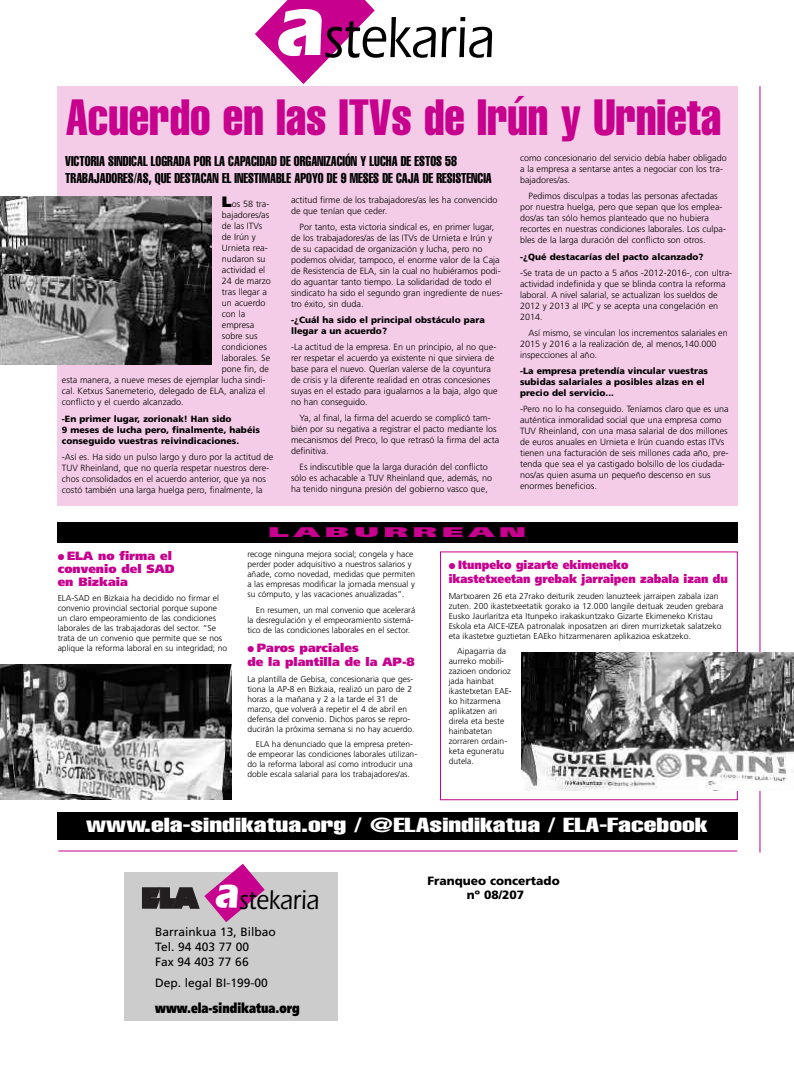
<style>
.page{position:relative;width:794px;height:1078px;background:#fff}
.page>*{position:absolute;margin:0;border:0;box-sizing:border-box;transform-origin:0 0}
.t1{font:500 60px "Itc Eras";color:#000;scale:.85 1}
.t2{font:extra-condensed 50px "Helvetica";color:#c7008d;scale:.96 1}
.t3{font:500 28px "Itc Eras";color:#000;scale:.85 1}
.t4{font:extra-condensed 20px "Helvetica";color:#fff;scale:1.5 1}
.t5{font:extra-condensed 14px/17px "Helvetica";color:#000;scale:.9 1}
.t6{font:900 14px "Frutiger";color:#000;scale:.77 1}
.t7{font:900 14px "Frutiger";letter-spacing:.15em;color:#c7008d;scale:2.25 1}
.t8{font:900 12px/13px "Frutiger";color:#c7008d}
.t9{font:900 12px/14px "Frutiger";color:#c7008d;scale:.9 1}
.t10{font:12px/15px "Frutiger";color:#000}
.t11{font:900 12px "Frutiger";color:#000}
.t12{font:300 9px/11px "Frutiger";color:#000}
.t13{font:900 9px/11px "Frutiger";color:#000}
.t14{font:300 8.5px/10px "Frutiger";color:#000}
.s1{font-weight:700;font-size:90px;color:#fff}
.s2{font-weight:900;font-size:15px}
</style>
<div class="page">
<div style="left:57px;top:86px;width:680px;height:419px;background:#f4cce8"></div>
<div style="left:124px;top:872px;width:213px;height:148px;background:#ccc"></div>
<hr style="left:760px;top:86px;width:1px;height:766px;background:#c7008d">
<hr style="left:58px;top:850px;width:679px;height:1px;background:#c7008d">
<svg style="left:255px;top:0;width:120px;height:84px"></svg>
<div style="left:57px;top:812px;width:680px;height:27px;background:#000"></div>
<img style="left:0;top:196px;width:212px;height:169px">
<img style="left:0;top:664px;width:232px;height:135px">
<div style="left:57px;top:522px;width:680px;height:20px;background:#000"></div>
<img style="left:522px;top:652px;width:272px;height:138px">
<svg style="left:142px;top:863px;width:123px;height:58px"></svg>
<h1 class="t1" style="left:275px;top:17px;width:259px"><span class="s1">a</span>stekaria</h1>
<h2 class="t2" style="left:66px;top:100px;width:684px">Acuerdo en las ITVs de Irún y Urnieta</h2>
<h3 class="t5" style="left:65px;top:153px;width:475px">VICTORIA SINDICAL LOGRADA POR LA CAPACIDAD DE ORGANIZACIÓN Y LUCHA DE ESTOS 58<br>TRABAJADORES/AS, QUE DESTACAN EL INESTIMABLE APOYO DE 9 MESES DE CAJA DE RESISTENCIA</h3>
<p class="t12" style="left:520px;top:153px;width:208px">como concesionario del servicio debía haber obligado a la empresa a sentarse antes a negociar con los tra&shy;bajadores/as.</p>
<p class="t12" style="left:520px;top:191px;width:207px;text-indent:9px">Pedimos disculpas a todas las personas afectadas por nuestra huelga, pero que sepan que los emplea&shy;dos/as tan sólo hemos planteado que no hubiera recortes en nuestras condiciones laborales. Los culpa&shy;bles de la larga duración del conflicto son otros.</p>
<p class="t13" style="left:520px;top:251px;width:185px">-¿Qué destacarías del pacto alcanzado?</p>
<p class="t12" style="left:520px;top:268px;width:213px">-Se trata de un pacto a 5 años -2012-2016-, con ultra&shy;actividad indefinida y que se blinda contra la reforma laboral. A nivel salarial, se actualizan los sueldos de 2012 y 2013 al IPC y se acepta una congelación en 2014.</p>
<p class="t12" style="left:520px;top:328px;width:209px;text-indent:9px">Así mismo, se vinculan los incrementos salariales en<br>2015 y 2016 a la realización de, al menos,140.000 inspecciones al año.</p>
<p class="t13" style="left:520px;top:366px;width:189px">-La empresa pretendía vincular vuestras subidas salariales a posibles alzas en el precio del servicio...</p>
<p class="t12" style="left:520px;top:404px;width:210px">-Pero no lo ha conseguido. Teníamos claro que es una auténtica inmoralidad social que una empresa como TUV Rheinland, con una masa salarial de dos millones de euros anuales en Urnieta e Irún cuando estas ITVs tienen una facturación de seis millones cada año, pre&shy;tenda que sea el ya castigado bolsillo de los ciudada&shy;nos/as quien asuma un pequeño descenso en sus enormes beneficios.</p>
<p class="t12" style="left:291px;top:195px;width:208px">actitud firme de los trabajadores/as les ha convencido de que tenían que ceder.</p>
<p class="t12" style="left:291px;top:222px;width:213px;text-indent:9px">Por tanto, esta victoria sindical es, en primer lugar, de los trabajadores/as de las ITVs de Urnieta e Irún y de su capacidad de organización y lucha, pero no podemos olvidar, tampoco, el enorme valor de la Caja de Resistencia de ELA, sin la cual no hubiéramos podi&shy;do aguantar tanto tiempo. La solidaridad de todo el sindicato ha sido el segundo gran ingrediente de nues&shy;tro éxito, sin duda.</p>
<p class="t13" style="left:291px;top:315px;width:195px">-¿Cuál ha sido el principal obstáculo para llegar a un acuerdo?</p>
<p class="t12" style="left:291px;top:342px;width:208px">-La actitud de la empresa. En un principio, al no que&shy;rer respetar el acuerdo ya existente ni que sirviera de base para el nuevo. Querían valerse de la coyuntura de crisis y la diferente realidad en otras concesiones suyas en el estado para igualarnos a la baja, algo que no han conseguido.</p>
<p class="t12" style="left:291px;top:413px;width:210px;text-indent:9px">Ya, al final, la firma del acuerdo se complicó tam&shy;bién por su negativa a registrar el pacto mediante los mecanismos del Preco, lo que retrasó la firma del acta definitiva.</p>
<p class="t12" style="left:291px;top:462px;width:203px;text-align:center">Es indiscutible que la larga duración del conflicto sólo es achacable a TUV Rheinland que, además, no ha tenido ninguna presión del gobierno vasco que,</p>
<p class="t12" style="left:222px;top:199px;width:49px"><span class="s2">L</span>os 58 tra-</p>
<p class="t12" style="left:222px;top:210px;width:49px">bajadores/as</p>
<p class="t12" style="left:222px;top:221px;width:42px">de las ITVs</p>
<p class="t12" style="left:222px;top:232px;width:35px">de Irún y</p>
<p class="t12" style="left:222px;top:243px;width:47px">Urnieta rea-</p>
<p class="t12" style="left:222px;top:254px;width:45px">nudaron su</p>
<p class="t12" style="left:222px;top:265px;width:45px">actividad el</p>
<p class="t12" style="left:222px;top:276px;width:50px">24 de marzo</p>
<p class="t12" style="left:222px;top:287px;width:46px">tras llegar a</p>
<p class="t12" style="left:222px;top:298px;width:45px">un acuerdo</p>
<p class="t12" style="left:222px;top:309px;width:25px">con la</p>
<p class="t12" style="left:222px;top:320px;width:34px">empresa</p>
<p class="t12" style="left:222px;top:331px;width:37px">sobre sus</p>
<p class="t12" style="left:222px;top:342px;width:47px">condiciones</p>
<p class="t12" style="left:222px;top:353px;width:50px">laborales. Se</p>
<p class="t12" style="left:222px;top:364px;width:49px">pone fin, de</p>
<p class="t12" style="left:62px;top:375px;width:205px">esta manera, a nueve meses de ejemplar lucha sindi-</p>
<p class="t12" style="left:62px;top:386px;width:205px">cal. Ketxus Sanemeterio, delegado de ELA, analiza el</p>
<p class="t12" style="left:62px;top:397px;width:123px">conflicto y el cuerdo alcanzado.</p>
<p class="t13" style="left:62px;top:413px;width:200px">-En primer lugar, zorionak! Han sido<br>9 meses de lucha pero, finalmente, habéis conseguido vuestras reivindicaciones.</p>
<p class="t12" style="left:62px;top:451px;width:213px">-Así es. Ha sido un pulso largo y duro por la actitud de TUV Rheinland, que no quería respetar nuestros dere&shy;chos consolidados en el acuerdo anterior, que ya nos costó también una larga huelga pero, finalmente, la</p>
<h3 class="t8" style="left:58px;top:549px;width:118px">● ELA no firma el convenio del SAD en Bizkaia</h3>
<p class="t14" style="left:58px;top:593px;width:171px">ELA-SAD en Bizkaia ha decidido no firmar el convenio provincial sectorial porque supone un claro empeoramiento de las condiciones laborales de las trabajadoras del sector. “Se trata de un convenio que permite que se nos aplique la reforma laboral en su integridad; no</p>
<h3 class="t7" style="left:268px;top:526px;width:116px">LABURREAN</h3>
<p class="t14" style="left:247px;top:549px;width:169px">recoge ninguna mejora social; congela y hace perder poder adquisitivo a nuestros salarios y añade, como novedad, medidas que permiten a las empresas modificar la jornada mensual y su cómputo, y las vacaciones anualizadas”.</p>
<p class="t14" style="left:247px;top:605px;width:169px;text-indent:9px">En resumen, un mal convenio que acelerará la desregulación y el empeoramiento sistemá&shy;tico de las condiciones laborales en el sector.</p>
<h3 class="t8" style="left:247px;top:642px;width:169px;line-height:14px">● Paros parciales<br>de la plantilla de la AP-8</h3>
<p class="t14" style="left:247px;top:674px;width:169px">La plantilla de Gebisa, concesionaria que ges&shy;tiona la AP-8 en Bizkaia, realizó un paro de 2 horas a la mañana y 2 a la tarde el 31 de marzo, que volverá a repetir el 4 de abril en defensa del convenio. Dichos paros se repro&shy;ducirán la próxima semana si no hay acuerdo.</p>
<p class="t14" style="left:247px;top:739px;width:171px;text-indent:9px">ELA ha denunciado que la empresa preten&shy;de empeorar las condiciones laborales utilizan&shy;do la reforma laboral así como introducir una doble escala salarial para los trabajadores/as.</p>
<h3 class="t9" style="left:449px;top:558px;width:311px">● Itunpeko gizarte ekimeneko<br>ikastetxeetan grebak jarraipen zabala izan du</h3>
<p class="t14" style="left:449px;top:591px;width:276px">Martxoaren 26 eta 27rako deiturik zeuden lanuzteek jarraipen zabala izan zuten. 200 ikastetxeetatik gorako ia 12.000 langile deituak zeuden grebara Eusko Jaurlaritza eta Itunpeko irakaskuntzako Gizarte Ekimeneko Kristau Eskola eta AICE-IZEA patronalak inposatzen ari diren murrizketak salatzeko eta ikastetxe guztietan EAEko hitzarmenaren aplikazioa eskatzeko.</p>
<p class="t14" style="left:449px;top:646px;width:65px;text-indent:9px">Aipagarria da aurreko mobili&shy;zazioen ondorioz jada hainbat ikastetxetan EAE&shy;ko hitzarmena aplikatzen ari direla eta beste hainbatetan zorraren ordain&shy;keta eguneratu dutela.</p>
<h3 class="t4" style="left:86px;top:817px;width:416px">www.ela-sindikatua.org / @ELAsindikatua / ELA-Facebook</h3>
<h3 class="t3" style="left:239px;top:889px;width:95px">stekaria</h3>
<h3 class="t10" style="left:155px;top:925px;width:122px">Barrainkua 13, Bilbao<br>Tel. 94 403 77 00<br>Fax 94 403 77 66</h3>
<h3 class="t10" style="left:155px;top:975px;width:114px">Dep. legal BI-199-00</h3>
<h3 class="t6" style="left:155px;top:1002px;width:189px">www.ela-sindikatua.org</h3>
<h3 class="t11" style="left:427px;top:875px;width:134px">Franqueo concertado</h3>
<h3 class="t11" style="left:467px;top:889px;width:59px">nº 08/207</h3>
</div>
